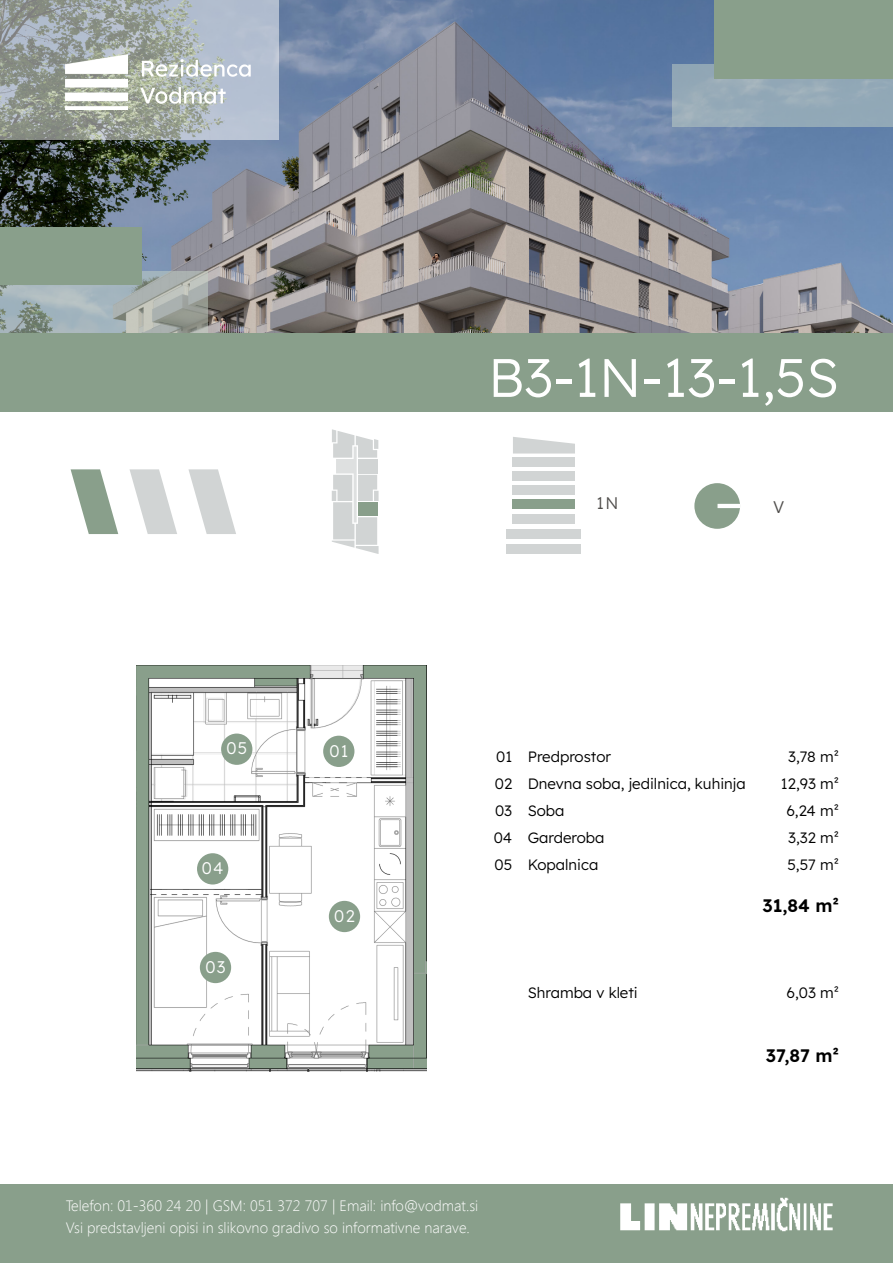
<style>
.page{position:relative;width:893px;height:1263px;background:#fff}
.page>*{position:absolute;margin:0;border:0;box-sizing:border-box;transform-origin:0 0}
.t1{font:300 54px "Lexend";color:#fff}
.t2{font:600 18px "Lexend";color:#000}
.t3{font:300 16.8px "Lexend";letter-spacing:.08em;color:#fff}
.t4{font:300 16.8px "Lexend";color:#504e4c}
.t5{font:300 15px "Lexend";color:#000}
.t6{font:300 15px/22.5px "Segoe UI";color:#fff}
</style>
<div class="page">
<img style="left:0;top:0;width:893px;height:334px">
<svg style="left:0;top:271px;width:208px;height:63px;background:#a3aeae"></svg>
<div style="left:673px;top:64px;width:220px;height:63px;background:#93a9b7"></div>
<svg style="left:0;top:0;width:279px;height:139px;background:#a2abac"></svg>
<div style="left:0;top:334px;width:893px;height:78px;background:#899f8b"></div>
<div style="left:0;top:1184px;width:893px;height:79px;background:#899f8b"></div>
<div style="left:0;top:227px;width:142px;height:58px;background:#899f8b"></div>
<div style="left:506px;top:529px;width:75px;height:10px;background:#d1d4d4"></div>
<div style="left:506px;top:544px;width:75px;height:10px;background:#d1d4d4"></div>
<div style="left:513px;top:471px;width:62px;height:10px;background:#d1d4d4"></div>
<div style="left:513px;top:457px;width:62px;height:10px;background:#d1d4d4"></div>
<svg style="left:513px;top:437px;width:62px;height:16px"></svg>
<img style="left:66px;top:54px;width:61px;height:56px">
<svg style="left:140px;top:87px;width:86px;height:17px"></svg>
<svg style="left:142px;top:59px;width:109px;height:18px"></svg>
<div style="left:714px;top:0;width:179px;height:78px;background:#899f8b"></div>
<svg style="left:71px;top:469px;width:47px;height:65px"></svg>
<svg style="left:130px;top:469px;width:47px;height:65px"></svg>
<svg style="left:188px;top:469px;width:48px;height:65px"></svg>
<img style="left:620px;top:1197px;width:213px;height:35px">
<svg style="left:332px;top:429px;width:47px;height:125px"></svg>
<img style="left:136px;top:665px;width:290px;height:406px">
<div style="left:513px;top:485px;width:62px;height:9px;background:#d1d4d4"></div>
<div style="left:694px;top:483px;width:46px;height:46px;background:#899f8b;border-radius:50%"></div>
<hr style="left:717px;top:504px;width:23px;height:4px;background:#fff">
<div style="left:513px;top:514px;width:62px;height:9px;background:#d1d4d4"></div>
<div style="left:513px;top:499px;width:62px;height:10px;background:#899f8b"></div>
<div style="left:200px;top:952px;width:31px;height:31px;background:#899f8b;border-radius:50%"></div>
<div style="left:329px;top:901px;width:31px;height:31px;background:#899f8b;border-radius:50%"></div>
<div style="left:197px;top:853px;width:31px;height:31px;background:#899f8b;border-radius:50%"></div>
<div style="left:323px;top:736px;width:31px;height:31px;background:#899f8b;border-radius:50%"></div>
<div style="left:221px;top:733px;width:31px;height:32px;background:#899f8b;border-radius:50%"></div>
<p class="t1" style="left:488px;top:339px;width:352px">B3-1N-13-1,5S</p>
<p class="t4" style="left:596px;top:491px;width:23px">1N</p>
<p class="t4" style="left:773px;top:495px;width:13px">V</p>
<p class="t3" style="left:226px;top:736px;width:22px">05</p>
<p class="t3" style="left:329px;top:738px;width:20px">01</p>
<p class="t3" style="left:202px;top:856px;width:23px">04</p>
<p class="t3" style="left:205px;top:954px;width:22px">03</p>
<p class="t3" style="left:334px;top:903px;width:22px">02</p>
<p class="t5" style="left:496px;top:746px;width:18px">01</p>
<p class="t5" style="left:495px;top:773px;width:19px">02</p>
<p class="t5" style="left:495px;top:800px;width:19px">03</p>
<p class="t5" style="left:494px;top:827px;width:20px">04</p>
<p class="t5" style="left:494px;top:854px;width:19px">05</p>
<p class="t5" style="left:528px;top:746px;width:85px">Predprostor</p>
<p class="t5" style="left:528px;top:773px;width:220px">Dnevna soba, jedilnica, kuhinja</p>
<p class="t5" style="left:528px;top:800px;width:38px">Soba</p>
<p class="t5" style="left:528px;top:827px;width:78px">Garderoba</p>
<p class="t5" style="left:528px;top:854px;width:72px">Kopalnica</p>
<p class="t5" style="left:788px;top:746px;width:52px">3,78 m²</p>
<p class="t5" style="left:781px;top:773px;width:60px">12,93 m²</p>
<p class="t5" style="left:786px;top:800px;width:54px">6,24 m²</p>
<p class="t5" style="left:788px;top:827px;width:52px">3,32 m²</p>
<p class="t5" style="left:787px;top:854px;width:53px">5,57 m²</p>
<p class="t2" style="left:762px;top:893px;width:78px">31,84 m²</p>
<p class="t5" style="left:528px;top:982px;width:112px">Shramba v kleti</p>
<p class="t5" style="left:786px;top:982px;width:54px">6,03 m²</p>
<p class="t2" style="left:766px;top:1042px;width:75px">37,87 m²</p>
<p class="t6" style="left:66px;top:1194px;width:414px">Telefon: 01-360 24 20 | GSM: 051 372 707 | Email: info@vodmat.si<br>Vsi predstavljeni opisi in slikovno gradivo so informativne narave.</p>
</div>
